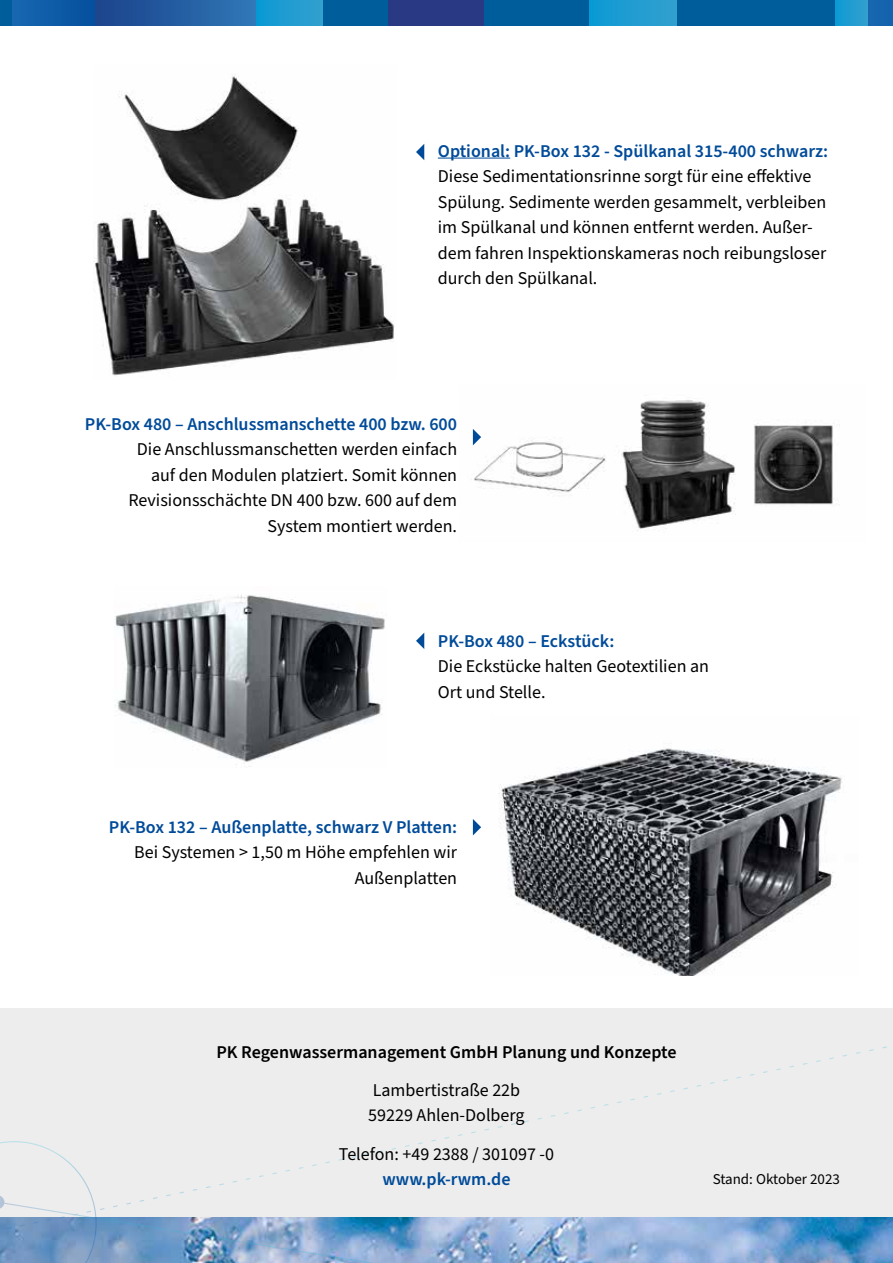
<style>
.page{position:relative;width:893px;height:1263px;background:#fff}
.page>*{position:absolute;margin:0;border:0;box-sizing:border-box;transform-origin:0 0}
.t1{font:18px/25.5px "Source Sans Pro";color:#000}
.t2{font:600 18px "Source Sans Pro";color:#004b99}
.t3{font:600 18px "Source Sans Pro";color:#000}
.t4{font:15px "Source Sans Pro";color:#000}
</style>
<div class="page">
<img style="left:540px;top:1216px;width:353px;height:47px">
<div style="left:0;top:1008px;width:893px;height:208px;background:#ededed"></div>
<img style="left:115px;top:595px;width:270px;height:172px">
<svg style="left:0;top:1141px;width:540px;height:122px"></svg>
<img style="left:472px;top:400px;width:368px;height:131px">
<div style="left:0;top:0;width:16px;height:26px;background:#005d9c"></div>
<div style="left:13px;top:0;width:89px;height:26px;background:#0e5aa7"></div>
<div style="left:866px;top:0;width:27px;height:26px;background:#1664af"></div>
<div style="left:96px;top:0;width:165px;height:26px;background:linear-gradient(to right,#1c428b,#2e7bb9)"></div>
<div style="left:257px;top:0;width:66px;height:26px;background:linear-gradient(to right,#0b9ad4,#33a0ce)"></div>
<svg style="left:834px;top:0;width:33px;height:26px"></svg>
<div style="left:588px;top:0;width:89px;height:26px;background:linear-gradient(to right,#0b9ad4,#34a0ce)"></div>
<div style="left:323px;top:0;width:69px;height:26px;background:#005d9c"></div>
<div style="left:484px;top:0;width:105px;height:26px;background:#005d9c"></div>
<div style="left:677px;top:0;width:157px;height:26px;background:#005d9c"></div>
<div style="left:388px;top:0;width:96px;height:26px;background:#293984"></div>
<hr style="left:438px;top:158px;width:72px;height:1px;background:#004b99">
<img style="left:498px;top:748px;width:344px;height:227px">
<svg style="left:416px;top:633px;width:8px;height:16px"></svg>
<svg style="left:416px;top:144px;width:8px;height:16px"></svg>
<svg style="left:473px;top:429px;width:8px;height:16px"></svg>
<svg style="left:473px;top:819px;width:8px;height:16px"></svg>
<img style="left:94px;top:74px;width:301px;height:302px">
<p class="t2" style="left:438px;top:139px;width:392px">Optional: PK-Box 132 - Spülkanal 315-400 schwarz:</p>
<p class="t1" style="left:438px;top:164px;width:390px">Diese Sedimentationsrinne sorgt für eine effektive Spülung. Sedimente werden gesammelt, verbleiben im Spülkanal und können entfernt werden. Außer&shy;dem fahren Inspektionskameras noch reibungsloser durch den Spülkanal.</p>
<p class="t2" style="left:85px;top:411px;width:374px">PK-Box 480 – Anschlussmanschette 400 bzw. 600</p>
<p class="t1" style="left:128px;top:437px;width:330px;text-align:right">Die Anschlussmanschetten werden einfach auf den Modulen platziert. Somit können Revisionsschächte DN 400 bzw. 600 auf dem System montiert werden.</p>
<p class="t2" style="left:438px;top:629px;width:178px">PK-Box 480 – Eckstück:</p>
<p class="t1" style="left:438px;top:654px;width:273px">Die Eckstücke halten Geotextilien an<br>Ort und Stelle.</p>
<p class="t2" style="left:109px;top:814px;width:350px">PK-Box 132 – Außenplatte, schwarz V Platten:</p>
<p class="t1" style="left:134px;top:840px;width:324px;text-align:right">Bei Systemen &gt; 1,50 m Höhe empfehlen wir<br>Außenplatten</p>
<p class="t3" style="left:216px;top:1039px;width:462px">PK Regenwassermanagement GmbH Planung und Konzepte</p>
<p class="t1" style="left:368px;top:1078px;width:158px">Lambertistraße 22b<br>59229 Ahlen-Dolberg</p>
<p class="t1" style="left:339px;top:1141px;width:217px">Telefon: +49 2388 / 301097 -0</p>
<p class="t2" style="left:382px;top:1167px;width:130px">www.pk-rwm.de</p>
<p class="t4" style="left:713px;top:1169px;width:129px">Stand: Oktober 2023</p>
</div>
